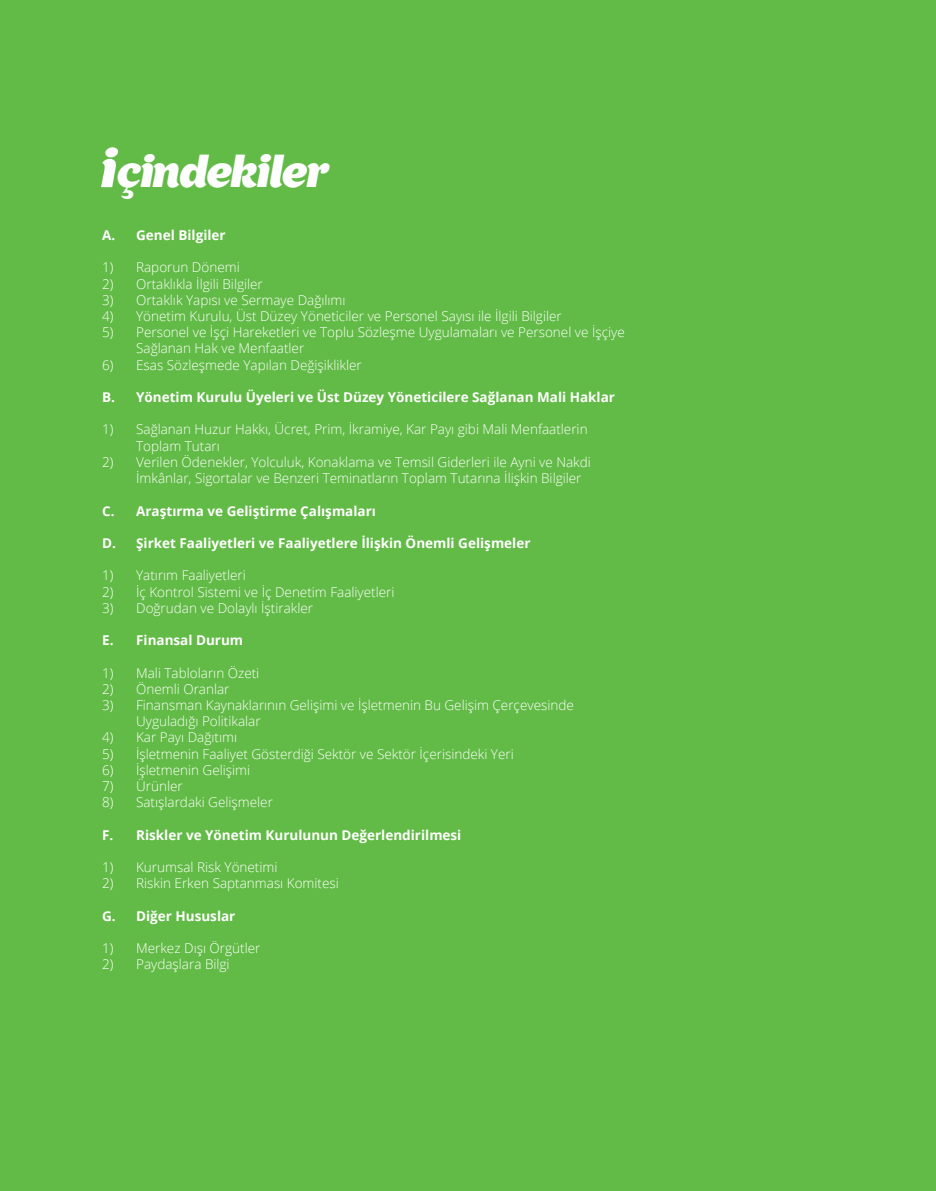
<style>
.page{position:relative;width:936px;height:1191px;background:#fff}
.page>*{position:absolute;margin:0;border:0;box-sizing:border-box;transform-origin:0 0}
.t1{font:italic 45px "Appetite";letter-spacing:-.005em;color:#fff}
.t2{font:300 13.5px/16.2px "Open Sans";color:#fff}
.t3{font:700 13.5px "Open Sans";color:#fff}
.s1{font-size:54px}
</style>
<div class="page">
<div style="left:0;top:0;width:935px;height:1191px;background:#62bb46"></div>
<h1 class="t1" style="left:102px;top:141px;width:228px"><span class="s1">i</span>çindekiler</h1>
<p class="t3" style="left:102px;top:226px;width:125px">A. Genel Bilgiler</p>
<p class="t2" style="left:102px;top:259px;width:139px">1) Raporun Dönemi</p>
<p class="t2" style="left:102px;top:275px;width:162px">2) Ortaklıkla İlgili Bilgiler</p>
<p class="t2" style="left:102px;top:291px;width:245px">3) Ortaklık Yapısı ve Sermaye Dağılımı</p>
<p class="t2" style="left:102px;top:308px;width:461px">4) Yönetim Kurulu, Üst Düzey Yöneticiler ve Personel Sayısı ile İlgili Bilgiler</p>
<p class="t2" style="left:136px;top:324px;width:490px;text-indent:-34px">5) Personel ve İşçi Hareketleri ve Toplu Sözleşme Uygulamaları ve Personel ve İşçiye<br>Sağlanan Hak ve Menfaatler</p>
<p class="t2" style="left:102px;top:356px;width:261px">6) Esas Sözleşmede Yapılan Değişiklikler</p>
<p class="t3" style="left:102px;top:388px;width:514px">B. Yönetim Kurulu Üyeleri ve Üst Düzey Yöneticilere Sağlanan Mali Haklar</p>
<p class="t2" style="left:136px;top:421px;width:453px;text-indent:-34px">1) Sağlanan Huzur Hakkı, Ücret, Prim, İkramiye, Kar Payı gibi Mali Menfaatlerin<br>Toplam Tutarı</p>
<p class="t2" style="left:136px;top:453px;width:456px;text-indent:-34px">2) Verilen Ödenekler, Yolculuk, Konaklama ve Temsil Giderleri ile Ayni ve Nakdi<br>İmkânlar, Sigortalar ve Benzeri Teminatların Toplam Tutarına İlişkin Bilgiler</p>
<p class="t3" style="left:102px;top:501px;width:275px">C. Araştırma ve Geliştirme Çalışmaları</p>
<p class="t3" style="left:102px;top:533px;width:430px">D. Şirket Faaliyetleri ve Faaliyetlere İlişkin Önemli Gelişmeler</p>
<p class="t2" style="left:102px;top:567px;width:145px">1) Yatırım Faaliyetleri</p>
<p class="t2" style="left:102px;top:583px;width:294px">2) İç Kontrol Sistemi ve İç Denetim Faaliyetleri</p>
<p class="t2" style="left:102px;top:599px;width:212px">3) Doğrudan ve Dolaylı İştirakler</p>
<p class="t3" style="left:102px;top:631px;width:143px">E. Finansal Durum</p>
<p class="t2" style="left:102px;top:664px;width:159px">1) Mali Tabloların Özeti</p>
<p class="t2" style="left:102px;top:680px;width:129px">2) Önemli Oranlar</p>
<p class="t2" style="left:136px;top:696px;width:439px;text-indent:-34px">3) Finansman Kaynaklarının Gelişimi ve İşletmenin Bu Gelişim Çerçevesinde<br>Uyguladığı Politikalar</p>
<p class="t2" style="left:102px;top:729px;width:136px">4) Kar Payı Dağıtımı</p>
<p class="t2" style="left:102px;top:745px;width:413px">5) İşletmenin Faaliyet Gösterdiği Sektör ve Sektör İçerisindeki Yeri</p>
<p class="t2" style="left:102px;top:761px;width:150px">6) İşletmenin Gelişimi</p>
<p class="t2" style="left:102px;top:777px;width:82px">7) Ürünler</p>
<p class="t2" style="left:102px;top:794px;width:172px">8) Satışlardaki Gelişmeler</p>
<p class="t3" style="left:102px;top:825px;width:361px">F. Riskler ve Yönetim Kurulunun Değerlendirilmesi</p>
<p class="t2" style="left:102px;top:858px;width:177px">1) Kurumsal Risk Yönetimi</p>
<p class="t2" style="left:102px;top:875px;width:238px">2) Riskin Erken Saptanması Komitesi</p>
<p class="t3" style="left:102px;top:906px;width:135px">G. Diğer Hususlar</p>
<p class="t2" style="left:102px;top:939px;width:160px">1) Merkez Dışı Örgütler</p>
<p class="t2" style="left:102px;top:956px;width:129px">2) Paydaşlara Bilgi</p>
</div>
